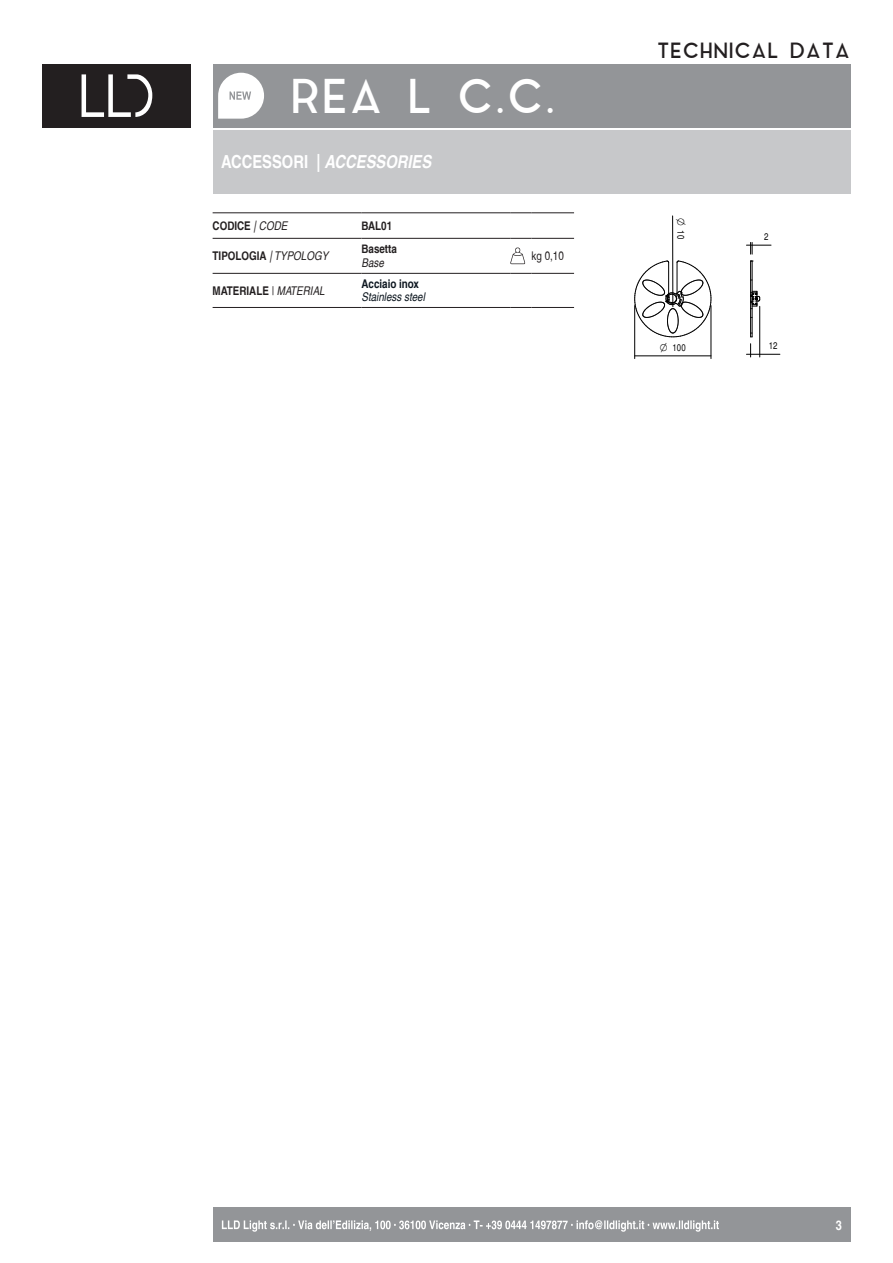
<style>
.page{position:relative;width:893px;height:1263px;background:#fff}
.page>*{position:absolute;margin:0;border:0;box-sizing:border-box;transform-origin:0 0}
.t1{font:46.5px "Aqua Grotesque";color:#fff}
.t2{font:21px "Aqua Grotesque";color:#231f20}
.t3{font:italic 700 condensed 18px "Helvetica LT";color:#fff}
.t4{font:700 condensed 13.5px "Helvetica LT";color:#fff}
.t5{font:700 condensed 12px "Helvetica LT";color:#231f20}
.t6{font:italic condensed 12px "Helvetica LT";color:#0d1720}
.t7{font:700 condensed 12px "Helvetica LT";color:#0d1720}
.t8{font:condensed 12px "Helvetica";color:#231f20}
.t9{font:italic condensed 12px "Helvetica LT";color:#231f20}
.t10{font:condensed 9.6px "Helvetica";letter-spacing:-.005em;color:#000}
.s1{font-style:normal}
.s2{font-weight:400;font-style:italic}
.s3{font-family:"Helvetica";font-weight:400}
</style>
<div class="page">
<div style="left:43px;top:64px;width:148px;height:64px;background:#231f20"></div>
<svg style="left:82px;top:74px;width:70px;height:43px"></svg>
<div style="left:213px;top:1208px;width:637px;height:34px;background:#939598"></div>
<div style="left:213px;top:64px;width:637px;height:64px;background:#939598"></div>
<svg style="left:222px;top:1220px;width:497px;height:12px"></svg>
<svg style="left:218px;top:73px;width:46px;height:46px"></svg>
<div style="left:213px;top:130px;width:637px;height:63px;background:#c7c8ca"></div>
<hr style="left:213px;top:307px;width:148px;height:1px;background:#231f20">
<hr style="left:361px;top:307px;width:149px;height:1px;background:#231f20">
<hr style="left:213px;top:213px;width:148px;height:1px;background:#231f20">
<hr style="left:361px;top:213px;width:149px;height:1px;background:#231f20">
<svg style="left:510px;top:213px;width:21px;height:1px"></svg>
<hr style="left:531px;top:213px;width:43px;height:1px;background:#231f20">
<hr style="left:213px;top:238px;width:148px;height:1px;background:#231f20">
<hr style="left:361px;top:238px;width:149px;height:1px;background:#231f20">
<svg style="left:510px;top:238px;width:21px;height:1px"></svg>
<hr style="left:531px;top:238px;width:43px;height:1px;background:#231f20">
<hr style="left:213px;top:273px;width:148px;height:1px;background:#231f20">
<hr style="left:361px;top:273px;width:149px;height:1px;background:#231f20">
<svg style="left:510px;top:273px;width:21px;height:1px"></svg>
<hr style="left:531px;top:273px;width:43px;height:1px;background:#231f20">
<svg style="left:510px;top:307px;width:21px;height:1px"></svg>
<hr style="left:531px;top:307px;width:43px;height:1px;background:#231f20">
<svg style="left:510px;top:247px;width:15px;height:17px"></svg>
<hr style="left:750px;top:261px;width:1px;height:76px;background:#000">
<hr style="left:752px;top:261px;width:1px;height:76px;background:#000">
<svg style="left:751px;top:291px;width:9px;height:18px"></svg>
<svg style="left:746px;top:242px;width:25px;height:12px"></svg>
<hr style="left:759px;top:306px;width:1px;height:51px;background:#000">
<svg style="left:750px;top:344px;width:1px;height:13px"></svg>
<hr style="left:746px;top:354px;width:34px;height:1px;background:#000">
<hr style="left:711px;top:306px;width:1px;height:53px;background:#000">
<hr style="left:634px;top:306px;width:1px;height:53px;background:#000">
<hr style="left:635px;top:356px;width:76px;height:1px;background:#000">
<hr style="left:672px;top:216px;width:1px;height:87px;background:#000">
<svg style="left:634px;top:261px;width:78px;height:91px"></svg>
<p class="t1" style="left:290px;top:72px;width:268px">REA L C.C.</p>
<p class="t3" style="left:221px;top:151px;width:212px"><span class="s1">ACCESSORI |</span> ACCESSORIES</p>
<p class="t5" style="left:213px;top:218px;width:76px">CODICE <span class="s2">| CODE</span></p>
<p class="t5" style="left:361px;top:218px;width:32px">BAL01</p>
<p class="t5" style="left:213px;top:249px;width:117px">TIPOLOGIA <span class="s2">| TYPOLOGY</span></p>
<p class="t5" style="left:361px;top:241px;width:37px">Basetta</p>
<p class="t9" style="left:361px;top:256px;width:24px">Base</p>
<p class="t5" style="left:213px;top:283px;width:114px">MATERIALE <span class="s3">|</span> <span class="s2">MATERIAL</span></p>
<p class="t7" style="left:361px;top:276px;width:59px">Acciaio inox</p>
<p class="t6" style="left:361px;top:290px;width:65px">Stainless steel</p>
<p class="t8" style="left:531px;top:249px;width:34px">kg 0,10</p>
<p class="t2" style="left:657px;top:40px;width:195px">TECHNICAL DATA</p>
<p class="t10" style="left:686px;top:230px;width:10px;rotate:90deg">10</p>
<p class="t10" style="left:764px;top:231px;width:6px">2</p>
<p class="t10" style="left:673px;top:342px;width:15px">100</p>
<p class="t10" style="left:769px;top:340px;width:10px">12</p>
<p class="t4" style="left:836px;top:1216px;width:8px">3</p>
</div>
